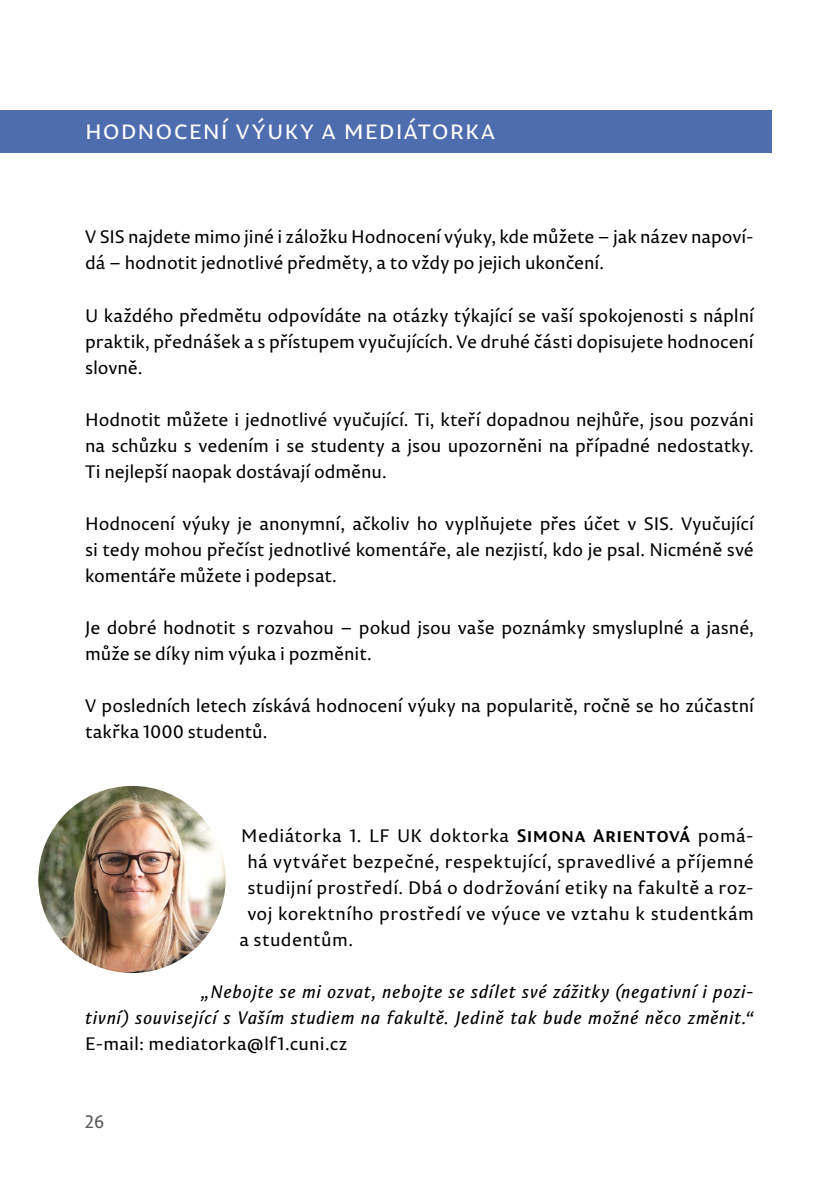
<style>
.page{position:relative;width:840px;height:1191px;background:#fff}
.page>*{position:absolute;margin:0;border:0;box-sizing:border-box;transform-origin:0 0}
.t1{font:24px "Permian Sans Typeface";letter-spacing:.04em;color:#fff}
.t2{font:18px/26px "Permian Sans Typeface";letter-spacing:-.005em;color:#000}
.t3{font:18px "Permian Sans Typeface";letter-spacing:.02em;color:#000}
.t4{font:italic 18px/26px "Permian Sans Typeface";letter-spacing:.02em;color:#000;text-align:right}
.t5{font:18px "Permian Sans Typeface";color:#58595b}
.s1{font-weight:700}
</style>
<div class="page">
<div style="left:0;top:111px;width:771px;height:42px;background:#4d6daf"></div>
<img style="left:38px;top:786px;width:187px;height:187px;border-radius:94px">
<h1 class="t1" style="left:85px;top:113px;width:411px">hodnocení výuky a mediátorka</h1>
<p class="t2" style="left:85px;top:224px;width:669px">V SIS najdete mimo jiné i záložku Hodnocení výuky, kde můžete – jak název napoví&shy;dá – hodnotit jednotlivé předměty, a to vždy po jejich ukončení.</p>
<p class="t2" style="left:85px;top:302px;width:670px;text-align:justify">U každého předmětu odpovídáte na otázky týkající se vaší spokojenosti s náplní praktik, přednášek a s přístupem vyučujících. Ve druhé části dopisujete hodnocení slovně.</p>
<p class="t2" style="left:85px;top:406px;width:670px;text-align:justify">Hodnotit můžete i jednotlivé vyučující. Ti, kteří dopadnou nejhůře, jsou pozváni na schůzku s vedením i se studenty a jsou upozorněni na případné nedostatky.<br>Ti nejlepší naopak dostávají odměnu.</p>
<p class="t2" style="left:85px;top:510px;width:670px;text-align:justify">Hodnocení výuky je anonymní, ačkoliv ho vyplňujete přes účet v SIS. Vyučující si tedy mohou přečíst jednotlivé komentáře, ale nezjistí, kdo je psal. Nicméně své komentáře můžete i podepsat.</p>
<p class="t2" style="left:85px;top:614px;width:670px">Je dobré hodnotit s rozvahou – pokud jsou vaše poznámky smysluplné a jasné, může se díky nim výuka i pozměnit.</p>
<p class="t2" style="left:85px;top:692px;width:670px">V posledních letech získává hodnocení výuky na popularitě, ročně se ho zúčastní takřka 1000 studentů.</p>
<p class="t2" style="left:241px;top:822px;width:514px">Mediátorka 1. LF UK doktorka <span class="s1">Simona Arientová</span> pomá-</p>
<p class="t3" style="left:247px;top:847px;width:507px">há vytvářet bezpečné, respektující, spravedlivé a příjemné</p>
<p class="t3" style="left:247px;top:873px;width:507px">studijní prostředí. Dbá o dodržování etiky na fakultě a roz-</p>
<p class="t3" style="left:247px;top:899px;width:508px">voj korektního prostředí ve výuce ve vztahu k studentkám</p>
<p class="t2" style="left:239px;top:925px;width:115px">a studentům.</p>
<p class="t4" style="left:85px;top:977px;width:670px">„Nebojte se mi ozvat, nebojte se sdílet své zážitky (negativní i pozi-<br>tivní) související s Vaším studiem na fakultě. Jedině tak bude možné něco změnit.“</p>
<p class="t2" style="left:85px;top:1029px;width:264px">E-mail: mediatorka@lf1.cuni.cz</p>
<p class="t5" style="left:85px;top:1107px;width:21px">26</p>
</div>
